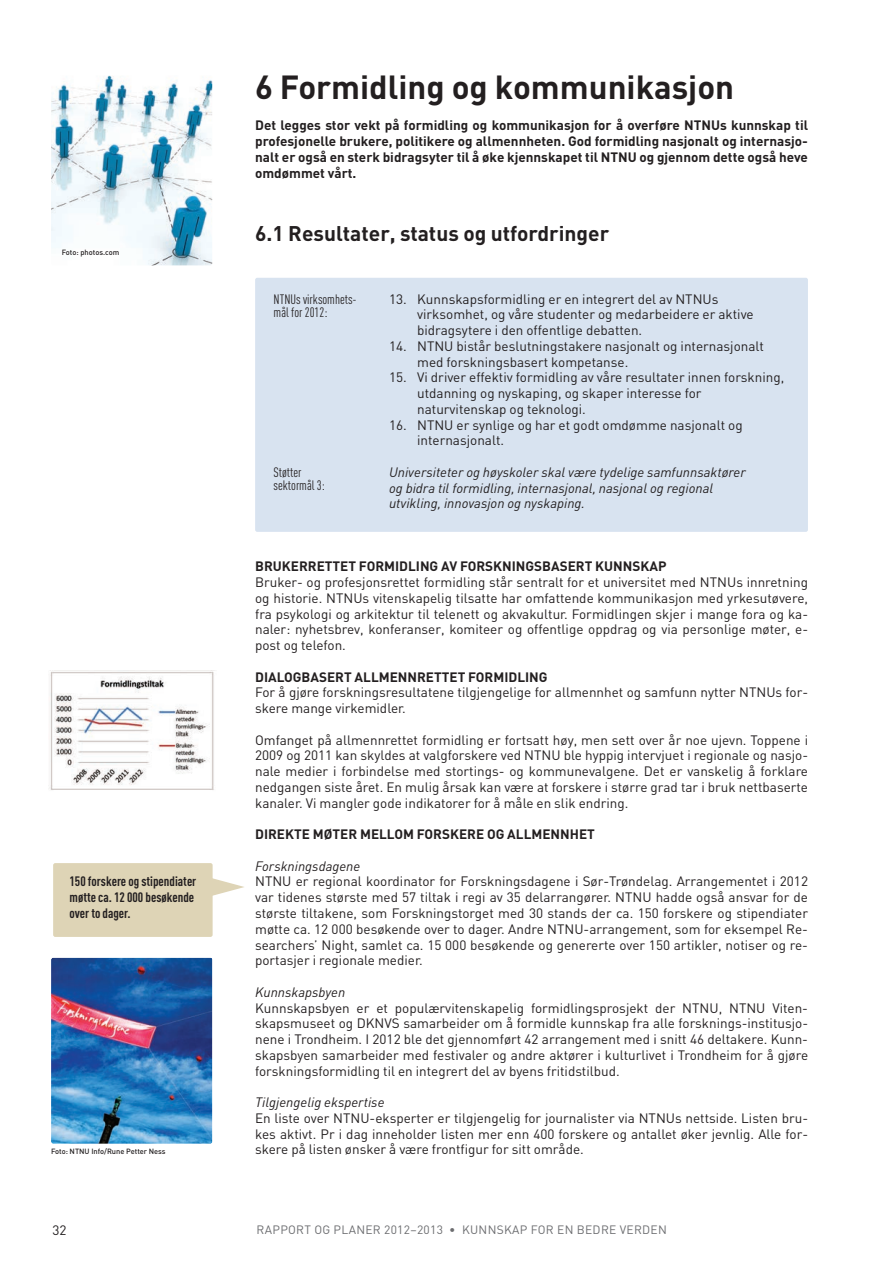
<style>
.page{position:relative;width:893px;height:1263px;background:#fff}
.page>*{position:absolute;margin:0;border:0;box-sizing:border-box;transform-origin:0 0}
.t1{font:700 33px "DIN";color:#231f20}
.t2{font:700 21px "DIN";color:#231f20}
.t3{font:13.5px/15.8px "DIN";color:#231f20}
.t4{font:700 13.5px/15.8px "DIN";color:#231f20;text-align:justify}
.t5{font:italic 13.5px/15.8px "DIN";color:#231f20}
.t6{font:700 13.5px/15.8px "DIN Cond";color:#231f20}
.t7{font:13.5px/13.5px "DIN Cond";color:#231f20}
.t8{font:12px "DIN";letter-spacing:.025em;color:#6c6d70}
.t9{font:500 7.5px "DIN";color:#231f20}
</style>
<div class="page">
<svg style="left:213px;top:878px;width:31px;height:18px"></svg>
<div style="left:255px;top:278px;width:553px;height:254px;background:#d8e3f0;border-radius:2px"></div>
<div style="left:53px;top:863px;width:160px;height:74px;background:#ded4b6;border-radius:2px"></div>
<img style="left:51px;top:957px;width:162px;height:187px;border-radius:2px">
<img style="left:51px;top:75px;width:162px;height:191px;border-radius:2px">
<img style="left:49px;top:670px;width:166px;height:120px">
<h1 class="t1" style="left:255px;top:68px;width:481px">6 Formidling og kommunikasjon</h1>
<p class="t4" style="left:255px;top:118px;width:554px">Det legges stor vekt på formidling og kommunikasjon for å overføre NTNUs kunnskap til profesjonelle brukere, politikere og allmennheten. God formidling nasjonalt og internasjo&shy;nalt er også en sterk bidragsyter til å øke kjennskapet til NTNU og gjennom dette også heve omdømmet vårt.</p>
<p class="t9" style="left:62px;top:247px;width:59px">Foto: photos.com</p>
<p class="t6" style="left:70px;top:873px;width:128px">150 forskere og stipendiater møtte ca. 12 000 besøkende over to dager.</p>
<p class="t9" style="left:51px;top:1146px;width:116px">Foto: NTNU Info/Rune Petter Ness</p>
<h2 class="t2" style="left:255px;top:221px;width:356px">6.1 Resultater, status og utfordringer</h2>
<p class="t7" style="left:274px;top:292px;width:85px">NTNUs virksomhets&shy;mål for 2012:</p>
<p class="t7" style="left:274px;top:465px;width:53px">Støtter sektormål 3:</p>
<p class="t3" style="left:417px;top:291px;width:338px;text-indent:-28px">13. Kunnskapsformidling er en integrert del av NTNUs virksomhet, og våre studenter og medarbeidere er aktive bidragsytere i den offentlige debatten.</p>
<p class="t3" style="left:417px;top:338px;width:348px;text-indent:-28px">14. NTNU bistår beslutningstakere nasjonalt og internasjonalt med forskningsbasert kompetanse.</p>
<p class="t3" style="left:417px;top:369px;width:369px;text-indent:-28px">15. Vi driver effektiv formidling av våre resultater innen forskning, utdanning og nyskaping, og skaper interesse for naturvitenskap og teknologi.</p>
<p class="t3" style="left:417px;top:417px;width:327px;text-indent:-28px">16. NTNU er synlige og har et godt omdømme nasjonalt og internasjonalt.</p>
<p class="t5" style="left:389px;top:464px;width:358px">Universiteter og høyskoler skal være tydelige samfunnsaktører og bidra til formidling, internasjonal, nasjonal og regional utvikling, innovasjon og nyskaping.</p>
<p class="t4" style="left:255px;top:559px;width:413px">BRUKERRETTET FORMIDLING AV FORSKNINGSBASERT KUNNSKAP</p>
<p class="t3" style="left:255px;top:574px;width:554px;text-align:justify">Bruker- og profesjonsrettet formidling står sentralt for et universitet med NTNUs innretning og historie. NTNUs vitenskapelig tilsatte har omfattende kommunikasjon med yrkesutøvere, fra psykologi og arkitektur til telenett og akvakultur. Formidlingen skjer i mange fora og ka&shy;naler: nyhetsbrev, konferanser, komiteer og offentlige oppdrag og via personlige møter, e&shy;post og telefon.</p>
<p class="t4" style="left:255px;top:669px;width:294px">DIALOGBASERT ALLMENNRETTET FORMIDLING</p>
<p class="t3" style="left:255px;top:684px;width:554px">For å gjøre forskningsresultatene tilgjengelige for allmennhet og samfunn nytter NTNUs for&shy;skere mange virkemidler.</p>
<p class="t3" style="left:255px;top:732px;width:555px;text-align:justify">Omfanget på allmennrettet formidling er fortsatt høy, men sett over år noe ujevn. Toppene i 2009 og 2011 kan skyldes at valgforskere ved NTNU ble hyppig intervjuet i regionale og nasjo&shy;nale medier i forbindelse med stortings- og kommunevalgene. Det er vanskelig å forklare nedgangen siste året. En mulig årsak kan være at forskere i større grad tar i bruk nettbaserte kanaler. Vi mangler gode indikatorer for å måle en slik endring.</p>
<p class="t4" style="left:255px;top:827px;width:341px">DIREKTE MØTER MELLOM FORSKERE OG ALLMENNHET</p>
<p class="t5" style="left:255px;top:858px;width:107px">Forskningsdagene</p>
<p class="t3" style="left:255px;top:873px;width:554px;text-align:justify">NTNU er regional koordinator for Forskningsdagene i Sør-Trøndelag. Arrangementet i 2012 var tidenes største med 57 tiltak i regi av 35 delarrangører. NTNU hadde også ansvar for de største tiltakene, som Forskningstorget med 30 stands der ca. 150 forskere og stipendiater møtte ca. 12 000 besøkende over to dager. Andre NTNU-arrangement, som for eksempel Re&shy;searchers’ Night, samlet ca. 15 000 besøkende og genererte over 150 artikler, notiser og re&shy;portasjer i regionale medier.</p>
<p class="t5" style="left:255px;top:984px;width:92px">Kunnskapsbyen</p>
<p class="t3" style="left:255px;top:999px;width:554px;text-align:justify">Kunnskapsbyen er et populærvitenskapelig formidlingsprosjekt der NTNU, NTNU Viten&shy;skapsmuseet og DKNVS samarbeider om å formidle kunnskap fra alle forsknings-institusjo&shy;nene i Trondheim. I 2012 ble det gjennomført 42 arrangement med i snitt 46 deltakere. Kunn&shy;skapsbyen samarbeider med festivaler og andre aktører i kulturlivet i Trondheim for å gjøre forskningsformidling til en integrert del av byens fritidstilbud.</p>
<p class="t5" style="left:255px;top:1094px;width:131px">Tilgjengelig ekspertise</p>
<p class="t3" style="left:255px;top:1110px;width:554px;text-align:justify">En liste over NTNU-eksperter er tilgjengelig for journalister via NTNUs nettside. Listen bru&shy;kes aktivt. Pr i dag inneholder listen mer enn 400 forskere og antallet øker jevnlig. Alle for&shy;skere på listen ønsker å være frontfigur for sitt område.</p>
<p class="t3" style="left:53px;top:1222px;width:16px">32</p>
<p class="t8" style="left:257px;top:1222px;width:412px">RAPPORT OG PLANER 2012–2013 • KUNNSKAP FOR EN BEDRE VERDEN</p>
</div>
